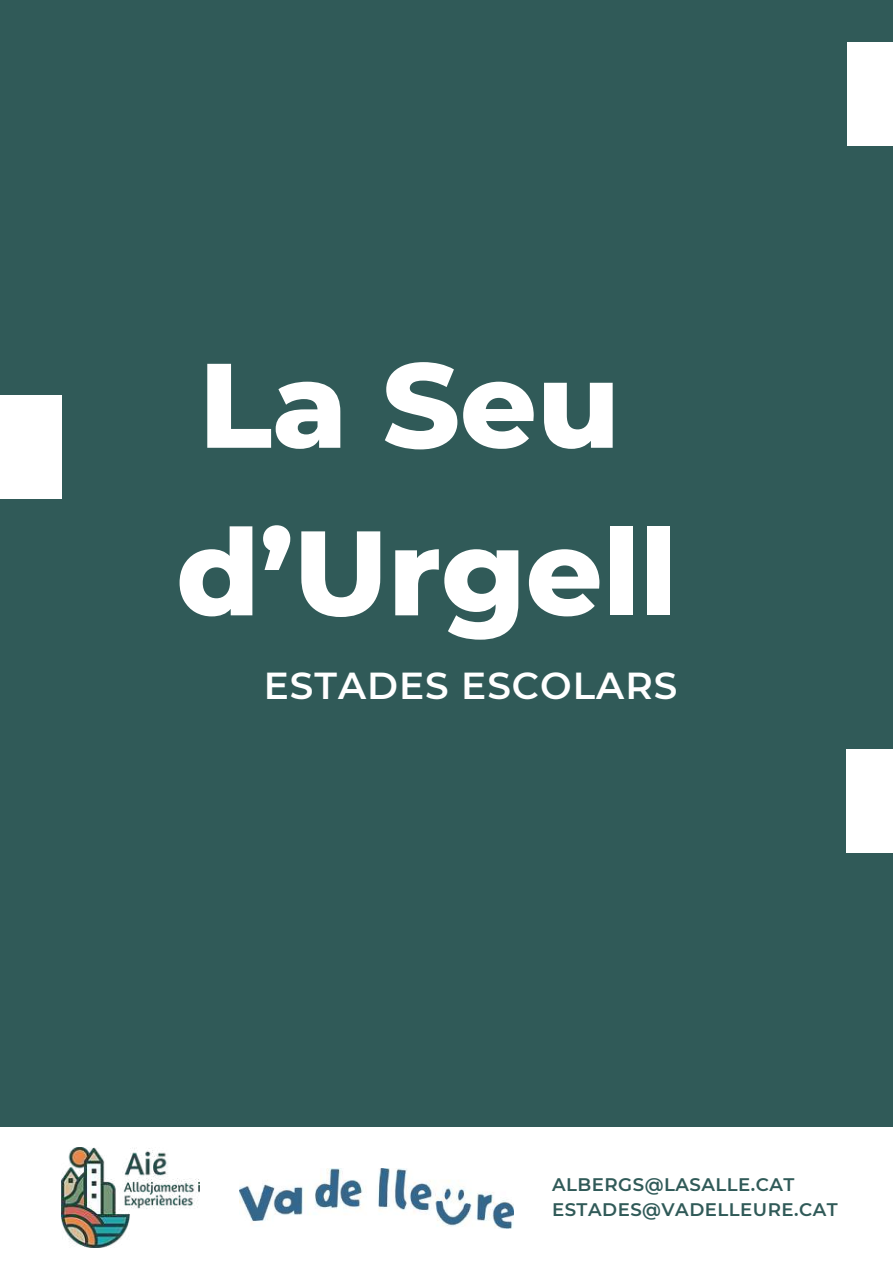
<style>
.page{position:relative;width:893px;height:1264px;background:#fff}
.page>*{position:absolute;margin:0;border:0;box-sizing:border-box;transform-origin:0 0}
.t1{font:800 119.85px/167.6px "Montserrat";color:#fff}
.t2{font:600 37.5px "Montserrat";letter-spacing:.025em;color:#fff}
.t3{font:600 18.15px/25.8px "Montserrat";letter-spacing:.025em;color:#305a58}
</style>
<div class="page">
<div style="left:0;top:0;width:892px;height:1262px;background:#305a58"></div>
<div style="left:0;top:395px;width:62px;height:104px;background:#fff"></div>
<div style="left:0;top:1126px;width:892px;height:136px;background:#fff"></div>
<div style="left:846px;top:42px;width:46px;height:104px;background:#fff"></div>
<div style="left:846px;top:749px;width:46px;height:104px;background:#fff"></div>
<img style="left:62px;top:1147px;width:138px;height:100px">
<img style="left:240px;top:1168px;width:273px;height:60px">
<h1 class="t1" style="left:176px;top:321px;width:503px">La Seu d’Urgell</h1>
<h2 class="t2" style="left:264px;top:662px;width:415px">ESTADES ESCOLARS</h2>
<p class="t3" style="left:552px;top:1171px;width:287px">ALBERGS@LASALLE.CAT<br>ESTADES@VADELLEURE.CAT</p>
</div>
